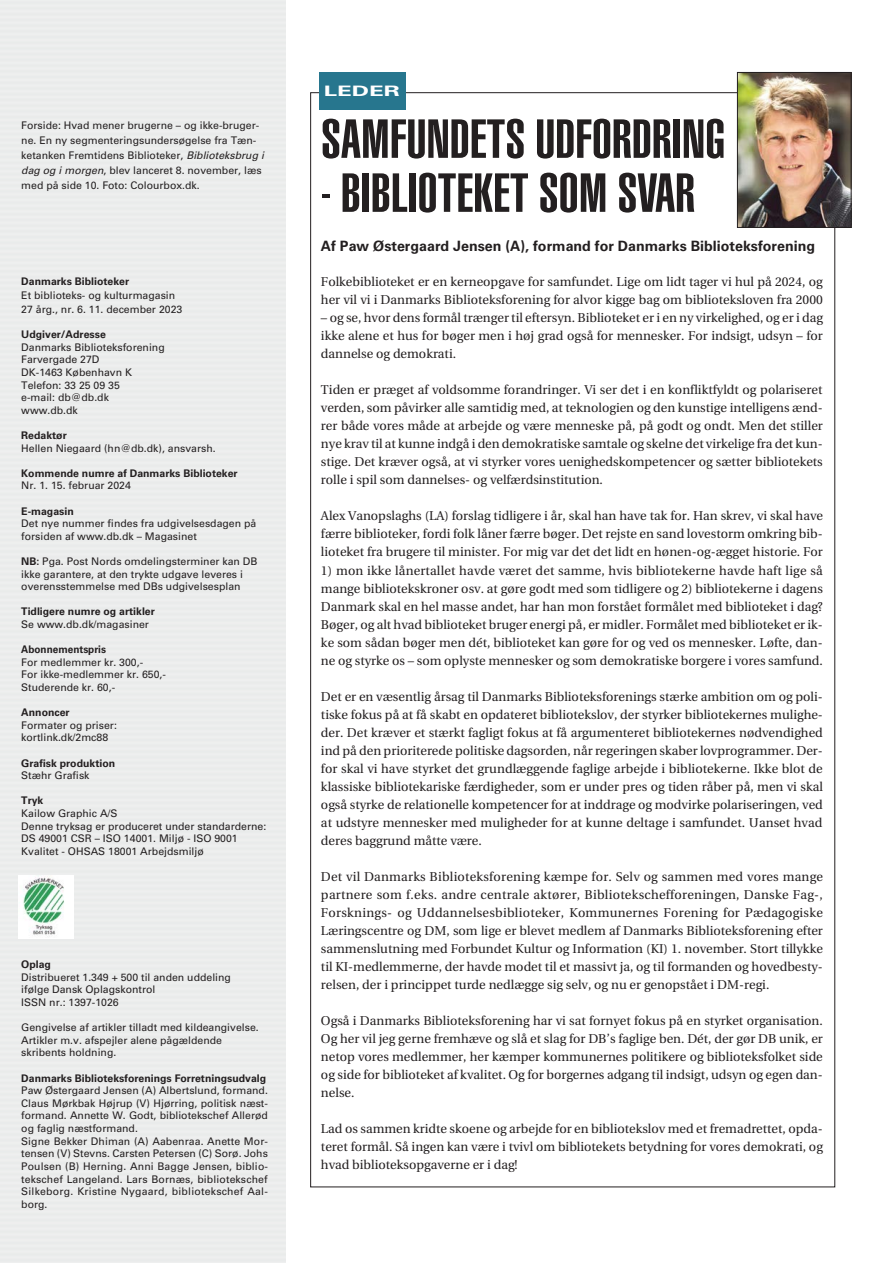
<style>
.page{position:relative;width:893px;height:1263px;background:#fff}
.page>*{position:absolute;margin:0;border:0;box-sizing:border-box;transform-origin:0 0}
.t1{font:54px "Helvetica LT Std Ultra Comp";color:#231f20;scale:1.11 1}
.t2{font:700 14.4px "Univers LT Std";color:#fff;scale:1.67 1}
.t3{font:700 14.25px "Univers LT Std";color:#231f20}
.t4{font:12.75px/18px "Utopia";color:#231f20;text-align:justify}
.t5{font:10.5px/12.6px "Univers LT Std";color:#231f20}
.t6{font:700 10.5px "Univers LT Std";color:#231f20}
.t7{font:700 10.5px "Univers LT Std";color:#231f20;scale:.95 1}
.s1{font-style:italic}
.s2{font-weight:700}
</style>
<div class="page">
<div style="left:319px;top:72px;width:87px;height:38px;background:#27768e"></div>
<img style="left:739px;top:74px;width:110px;height:152px">
<div style="left:737px;top:72px;width:114px;height:156px;border:1px solid #231f20"></div>
<img style="left:19px;top:875px;width:46px;height:63px">
<p class="t5" style="left:21px;top:119px;width:244px;line-height:15px">Forside: Hvad mener brugerne – og ikke-bruger&shy;ne. En ny segmenteringsundersøgelse fra Tæn&shy;ketanken Fremtidens Biblioteker, <span class="s1">Biblioteksbrug i dag og i morgen</span>, blev lanceret 8. november, læs med på side 10. Foto: Colourbox.dk.</p>
<p class="t6" style="left:21px;top:277px;width:109px">Danmarks Biblioteker</p>
<p class="t5" style="left:21px;top:289px;width:163px;line-height:14.2px">Et biblioteks- og kulturmagasin<br>27 årg., nr. 6. 11. december 2023</p>
<p class="t6" style="left:21px;top:331px;width:86px">Udgiver/Adresse</p>
<p class="t5" style="left:21px;top:342px;width:145px">Danmarks Biblioteksforening<br>Farvergade 27D<br>DK-1463 København K<br>Telefon: 33 25 09 35<br>e-mail: db@db.dk www.db.dk</p>
<p class="t6" style="left:21px;top:431px;width:47px">Redaktør</p>
<p class="t5" style="left:21px;top:443px;width:196px">Hellen Niegaard (hn@db.dk), ansvarsh.</p>
<p class="t6" style="left:21px;top:469px;width:218px">Kommende numre af Danmarks Biblioteker</p>
<p class="t5" style="left:21px;top:480px;width:111px">Nr. 1. 15. februar 2024</p>
<p class="t6" style="left:21px;top:507px;width:54px">E-magasin</p>
<p class="t5" style="left:21px;top:518px;width:237px">Det nye nummer findes fra udgivelsesdagen på forsiden af www.db.dk – Magasinet</p>
<p class="t5" style="left:21px;top:556px;width:238px"><span class="s2">NB:</span> Pga. Post Nords omdelingsterminer kan DB ikke garantere, at den trykte udgave leveres i overensstemmelse med DBs udgivelsesplan</p>
<p class="t6" style="left:21px;top:608px;width:135px">Tidligere numre og artikler</p>
<p class="t5" style="left:21px;top:619px;width:129px">Se www.db.dk/magasiner</p>
<p class="t7" style="left:21px;top:646px;width:91px">Abonnementspris</p>
<p class="t5" style="left:21px;top:657px;width:146px">For medlemmer kr. 300,-<br>For ikke-medlemmer kr. 650,-<br>Studerende kr. 60,-</p>
<p class="t6" style="left:21px;top:709px;width:50px">Annoncer</p>
<p class="t5" style="left:21px;top:720px;width:97px">Formater og priser: kortlink.dk/2mc88</p>
<p class="t6" style="left:21px;top:759px;width:95px">Grafisk produktion</p>
<p class="t5" style="left:21px;top:770px;width:70px">Stæhr Grafisk</p>
<p class="t6" style="left:21px;top:797px;width:24px">Tryk</p>
<p class="t5" style="left:21px;top:808px;width:247px">Kailow Graphic A/S<br>Denne tryksag er produceret under standarderne:<br>DS 49001 CSR – ISO 14001. Miljø - ISO 9001<br>Kvalitet - OHSAS 18001 Arbejdsmiljø</p>
<p class="t6" style="left:21px;top:961px;width:31px">Oplag</p>
<p class="t5" style="left:21px;top:972px;width:211px">Distribueret 1.349 + 500 til anden uddeling ifølge Dansk Oplagskontrol<br>ISSN nr.: 1397-1026</p>
<p class="t5" style="left:21px;top:1022px;width:239px">Gengivelse af artikler tilladt med kildeangivelse.<br>Artikler m.v. afspejler alene pågældende skribents holdning.</p>
<p class="t6" style="left:21px;top:1074px;width:247px">Danmarks Biblioteksforenings Forretningsudvalg</p>
<p class="t5" style="left:21px;top:1085px;width:248px">Paw Østergaard Jensen (A) Albertslund, formand.<br>Claus Mørkbak Højrup (V) Hjørring, politisk næst&shy;formand. Annette W. Godt, bibliotekschef Allerød og faglig næstformand.<br>Signe Bekker Dhiman (A) Aabenraa. Anette Mor&shy;tensen (V) Stevns. Carsten Petersen (C) Sorø. Johs Poulsen (B) Herning. Anni Bagge Jensen, biblio&shy;tekschef Langeland. Lars Bornæs, bibliotekschef Silkeborg. Kristine Nygaard, bibliotekschef Aal&shy;borg.</p>
<p class="t2" style="left:324px;top:85px;width:47px">LEDER</p>
<h1 class="t1" style="left:321px;top:108px;width:366px">SAMFUNDETS UDFORDRING</h1>
<h1 class="t1" style="left:321px;top:162px;width:339px">- BIBLIOTEKET SOM SVAR</h1>
<p class="t3" style="left:321px;top:241px;width:496px">Af Paw Østergaard Jensen (A), formand for Danmarks Biblioteksforening</p>
<p class="t4" style="left:321px;top:273px;width:503px">Folkebiblioteket er en kerneopgave for samfundet. Lige om lidt tager vi hul på 2024, og her vil vi i Danmarks Biblioteksforening for alvor kigge bag om biblioteksloven fra 2000</p>
<p class="t4" style="left:321px;top:309px;width:503px">– og se, hvor dens formål trænger til eftersyn. Biblioteket er i en ny virkelighed, og er i dag ikke alene et hus for bøger men i høj grad også for mennesker. For indsigt, udsyn – for dannelse og demokrati.</p>
<p class="t4" style="left:321px;top:381px;width:503px">Tiden er præget af voldsomme forandringer. Vi ser det i en konfliktfyldt og polariseret verden, som påvirker alle samtidig med, at teknologien og den kunstige intelligens ænd&shy;rer både vores måde at arbejde og være menneske på, på godt og ondt. Men det stiller nye krav til at kunne indgå i den demokratiske samtale og skelne det virkelige fra det kun&shy;stige. Det kræver også, at vi styrker vores uenighedskompetencer og sætter bibliotekets rolle i spil som dannelses- og velfærdsinstitution.</p>
<p class="t4" style="left:321px;top:507px;width:503px">Alex Vanopslaghs (LA) forslag tidligere i år, skal han have tak for. Han skrev, vi skal have færre biblioteker, fordi folk låner færre bøger. Det rejste en sand lovestorm omkring bib&shy;lioteket fra brugere til minister. For mig var det det lidt en hønen-og-ægget historie. For</p>
<p class="t4" style="left:321px;top:561px;width:503px">1) mon ikke lånertallet havde været det samme, hvis bibliotekerne havde haft lige så mange bibliotekskroner osv. at gøre godt med som tidligere og 2) bibliotekerne i dagens Danmark skal en hel masse andet, har han mon forstået formålet med biblioteket i dag?<br>Bøger, og alt hvad biblioteket bruger energi på, er midler. Formålet med biblioteket er ik&shy;ke som sådan bøger men dét, biblioteket kan gøre for og ved os mennesker. Løfte, dan&shy;ne og styrke os – som oplyste mennesker og som demokratiske borgere i vores samfund.</p>
<p class="t4" style="left:321px;top:687px;width:503px">Det er en væsentlig årsag til Danmarks Biblioteksforenings stærke ambition om og poli&shy;tiske fokus på at få skabt en opdateret bibliotekslov, der styrker bibliotekernes mulighe&shy;der. Det kræver et stærkt fagligt fokus at få argumenteret bibliotekernes nødvendighed ind på den prioriterede politiske dagsorden, når regeringen skaber lovprogrammer. Der&shy;for skal vi have styrket det grundlæggende faglige arbejde i bibliotekerne. Ikke blot de klassiske bibliotekariske færdigheder, som er under pres og tiden råber på, men vi skal også styrke de relationelle kompetencer for at inddrage og modvirke polariseringen, ved at udstyre mennesker med muligheder for at kunne deltage i samfundet. Uanset hvad deres baggrund måtte være.</p>
<p class="t4" style="left:321px;top:867px;width:504px">Det vil Danmarks Biblioteksforening kæmpe for. Selv og sammen med vores mange partnere som f.eks. andre centrale aktører, Bibliotekschefforeningen, Danske Fag-, Forsknings- og Uddannelsesbiblioteker, Kommunernes Forening for Pædagogiske Læringscentre og DM, som lige er blevet medlem af Danmarks Biblioteksforening efter sammenslutning med Forbundet Kultur og Information (KI) 1. november. Stort tillykke til KI-medlemmerne, der havde modet til et massivt ja, og til formanden og hovedbesty&shy;relsen, der i princippet turde nedlægge sig selv, og nu er genopstået i DM-regi.</p>
<p class="t4" style="left:321px;top:1011px;width:503px">Også i Danmarks Biblioteksforening har vi sat fornyet fokus på en styrket organisation.<br>Og her vil jeg gerne fremhæve og slå et slag for DB’s faglige ben. Dét, der gør DB unik, er netop vores medlemmer, her kæmper kommunernes politikere og biblioteksfolket side og side for biblioteket af kvalitet. Og for borgernes adgang til indsigt, udsyn og egen dan&shy;nelse.</p>
<p class="t4" style="left:321px;top:1119px;width:503px">Lad os sammen kridte skoene og arbejde for en bibliotekslov med et fremadrettet, opda&shy;teret formål. Så ingen kan være i tvivl om bibliotekets betydning for vores demokrati, og hvad biblioteksopgaverne er i dag!</p>
</div>
